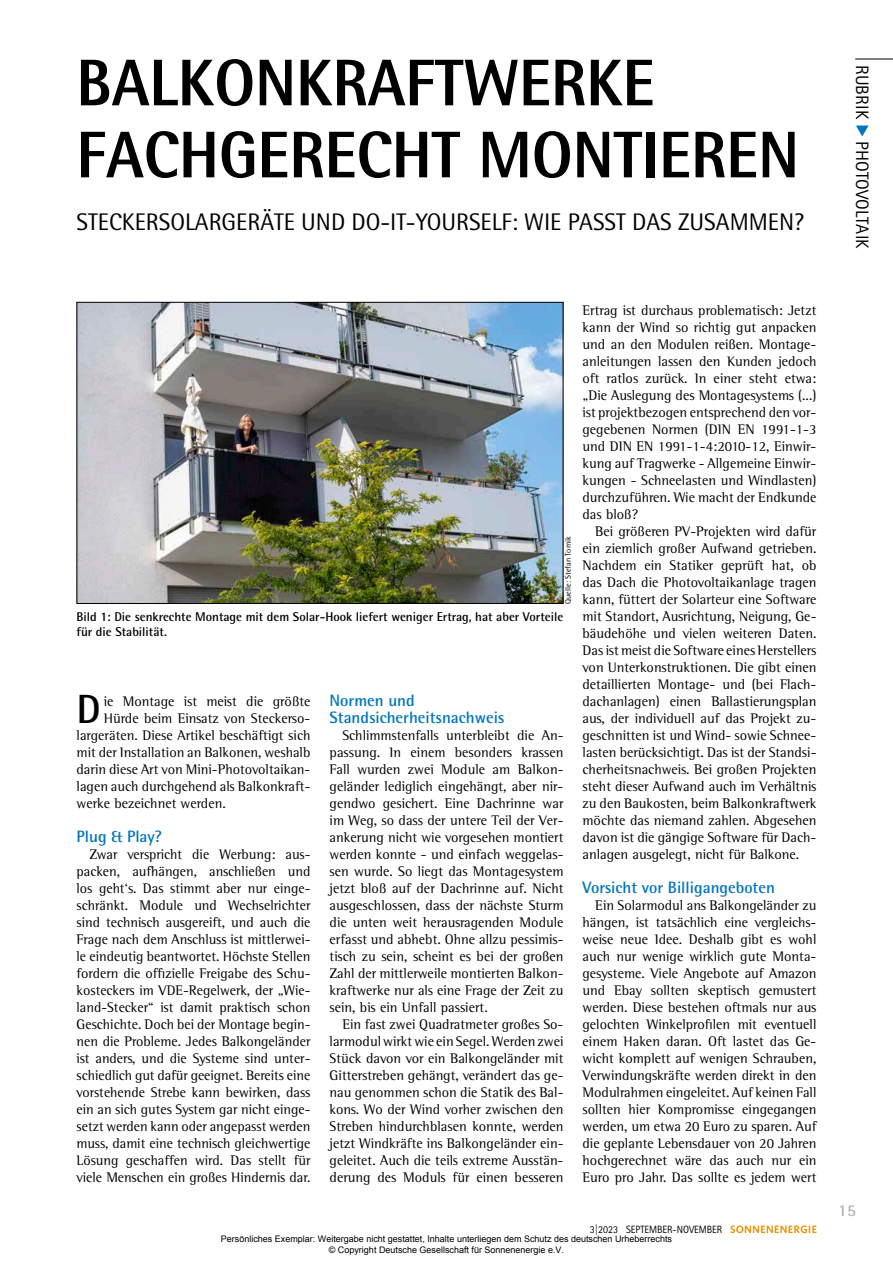
<style>
.page{position:relative;width:893px;height:1263px;background:#fff}
.page>*{position:absolute;margin:0;border:0;box-sizing:border-box;transform-origin:0 0}
.t1{font:800 66px/72px "Rotis Semi Sans Std";color:#000;scale:.93 1}
.t2{font:700 40.8px "Rotis Semi Sans Std";color:#000}
.t3{font:24px "Rotis Semi Sans Std";color:#000}
.t4{font:18px "Rotis Sans Serif Std";letter-spacing:.01em;color:#000}
.t5{font:700 16.5px/17px "Rotis Semi Sans Std";color:#0076bd}
.t6{font:700 16.5px "Rotis Semi Sans Std";color:#b1b3b4}
.t7{font:14.25px/17px "Rotis Semi Serif Std";color:#000;text-align:justify}
.t8{font:700 12.75px/15px "Rotis Semi Sans Std";color:#000}
.t9{font:10.65px "Rotis Sans Serif Std";color:#000;scale:.95 1}
.t10{font:9px/10.8px "Arial";color:#000;text-align:center}
.t11{font:8.25px "Rotis Semi Sans Std";color:#000}
.s1{color:#0076bd}
</style>
<div class="page">
<svg style="left:730px;top:1225px;width:86px;height:8px"></svg>
<hr style="left:855px;top:59px;width:38px;height:1px;background:#000">
<img style="left:79px;top:304px;width:482px;height:298px">
<div style="left:77px;top:302px;width:486px;height:302px;border:1px solid #000"></div>
<svg style="left:856px;top:125px;width:13px;height:12px"></svg>
<h1 class="t1" style="left:77px;top:46px;width:778px">BALKONKRAFTWERKE<br>FACHGERECHT MONTIEREN</h1>
<h3 class="t3" style="left:77px;top:207px;width:729px">STECKERSOLARGERÄTE UND DO-IT-YOURSELF: WIE PASST DAS ZUSAMMEN?</h3>
<p class="t11" style="left:563px;top:604px;width:69px;rotate:-90deg">Quelle: Stefan Tomik</p>
<p class="t8" style="left:77px;top:609px;width:488px">Bild 1: Die senkrechte Montage mit dem Solar-Hook liefert weniger Ertrag, hat aber Vorteile für die Stabilität.</p>
<h2 class="t2" style="left:77px;top:684px;width:26px">D</h2>
<p class="t7" style="left:104px;top:693px;width:208px">ie Montage ist meist die größte</p>
<p class="t7" style="left:104px;top:710px;width:208px">Hürde beim Einsatz von Steckerso-</p>
<p class="t7" style="left:77px;top:727px;width:235px">largeräten. Diese Artikel beschäftigt sich</p>
<p class="t7" style="left:77px;top:744px;width:235px">mit der Installation an Balkonen, weshalb</p>
<p class="t7" style="left:77px;top:761px;width:235px">darin diese Art von Mini-Photovoltaikan-</p>
<p class="t7" style="left:77px;top:778px;width:235px">lagen auch durchgehend als Balkonkraft-</p>
<p class="t7" style="left:77px;top:795px;width:151px">werke bezeichnet werden.</p>
<p class="t5" style="left:77px;top:828px;width:87px">Plug &amp; Play?</p>
<p class="t7" style="left:77px;top:846px;width:235px;text-indent:13px">Zwar verspricht die Werbung: aus&shy;packen, aufhängen, anschließen und los geht‘s. Das stimmt aber nur einge&shy;schränkt. Module und Wechselrichter sind technisch ausgereift, und auch die Frage nach dem Anschluss ist mittlerwei&shy;le eindeutig beantwortet. Höchste Stellen fordern die offizielle Freigabe des Schu&shy;kosteckers im VDE-Regelwerk, der „Wie&shy;land-Stecker“ ist damit praktisch schon Geschichte. Doch bei der Montage begin&shy;nen die Probleme. Jedes Balkongeländer ist anders, und die Systeme sind unter&shy;schiedlich gut dafür geeignet. Bereits eine vorstehende Strebe kann bewirken, dass ein an sich gutes System gar nicht einge&shy;setzt werden kann oder angepasst werden muss, damit eine technisch gleichwertige Lösung geschaffen wird. Das stellt für viele Menschen ein großes Hindernis dar.</p>
<p class="t5" style="left:330px;top:692px;width:176px">Normen und<br>Standsicherheitsnachweis</p>
<p class="t7" style="left:330px;top:727px;width:235px;text-indent:13px">Schlimmstenfalls unterbleibt die An&shy;passung. In einem besonders krassen Fall wurden zwei Module am Balkon&shy;geländer lediglich eingehängt, aber nir&shy;gendwo gesichert. Eine Dachrinne war im Weg, so dass der untere Teil der Ver&shy;ankerung nicht wie vorgesehen montiert werden konnte - und einfach weggelas&shy;sen wurde. So liegt das Montagesystem jetzt bloß auf der Dachrinne auf. Nicht ausgeschlossen, dass der nächste Sturm die unten weit herausragenden Module erfasst und abhebt. Ohne allzu pessimis&shy;tisch zu sein, scheint es bei der großen Zahl der mittlerweile montierten Balkon&shy;kraftwerke nur als eine Frage der Zeit zu sein, bis ein Unfall passiert.</p>
<p class="t7" style="left:330px;top:1016px;width:235px;text-indent:13px">Ein fast zwei Quadratmeter großes So&shy;larmodul wirkt wie ein Segel. Werden zwei Stück davon vor ein Balkongeländer mit Gitterstreben gehängt, verändert das ge&shy;nau genommen schon die Statik des Bal&shy;kons. Wo der Wind vorher zwischen den Streben hindurchblasen konnte, werden jetzt Windkräfte ins Balkongeländer ein&shy;geleitet. Auch die teils extreme Ausstän&shy;derung des Moduls für einen besseren</p>
<p class="t7" style="left:583px;top:302px;width:235px">Ertrag ist durchaus problematisch: Jetzt kann der Wind so richtig gut anpacken und an den Modulen reißen. Montage&shy;anleitungen lassen den Kunden jedoch oft ratlos zurück. In einer steht etwa: „Die Auslegung des Montagesystems (...) ist projektbezogen entsprechend den vor&shy;gegebenen Normen (DIN EN 1991-1-3 und DIN EN 1991-1-4:2010-12, Einwir&shy;kung auf Tragwerke - Allgemeine Einwir&shy;kungen - Schneelasten und Windlasten) durchzuführen. Wie macht der Endkunde das bloß?</p>
<p class="t7" style="left:583px;top:523px;width:235px;text-indent:13px">Bei größeren PV-Projekten wird dafür ein ziemlich großer Aufwand getrieben.<br>Nachdem ein Statiker geprüft hat, ob das Dach die Photovoltaikanlage tragen kann, füttert der Solarteur eine Software mit Standort, Ausrichtung, Neigung, Ge&shy;bäudehöhe und vielen weiteren Daten.<br>Das ist meist die Software eines Herstellers von Unterkonstruktionen. Die gibt einen detaillierten Montage- und (bei Flach&shy;dachanlagen) einen Ballastierungsplan aus, der individuell auf das Projekt zu&shy;geschnitten ist und Wind- sowie Schnee&shy;lasten berücksichtigt. Das ist der Standsi&shy;cherheitsnachweis. Bei großen Projekten steht dieser Aufwand auch im Verhältnis zu den Baukosten, beim Balkonkraftwerk möchte das niemand zahlen. Abgesehen davon ist die gängige Software für Dach&shy;anlagen ausgelegt, nicht für Balkone.</p>
<p class="t5" style="left:583px;top:879px;width:194px">Vorsicht vor Billigangeboten</p>
<p class="t7" style="left:583px;top:897px;width:235px;text-indent:13px">Ein Solarmodul ans Balkongeländer zu hängen, ist tatsächlich eine vergleichs&shy;weise neue Idee. Deshalb gibt es wohl auch nur wenige wirklich gute Monta&shy;gesysteme. Viele Angebote auf Amazon und Ebay sollten skeptisch gemustert werden. Diese bestehen oftmals nur aus gelochten Winkelprofilen mit eventuell einem Haken daran. Oft lastet das Ge&shy;wicht komplett auf wenigen Schrauben, Verwindungskräfte werden direkt in den Modulrahmen eingeleitet. Auf keinen Fall sollten hier Kompromisse eingegangen werden, um etwa 20 Euro zu sparen. Auf die geplante Lebensdauer von 20 Jahren hochgerechnet wäre das auch nur ein Euro pro Jahr. Das sollte es jedem wert</p>
<p class="t9" style="left:590px;top:1223px;width:141px">3|2023 SEPTEMBER-NOVEMBER</p>
<p class="t10" style="left:221px;top:1233px;width:453px">Persönliches Exemplar: Weitergabe nicht gestattet, Inhalte unterliegen dem Schutz des deutschen Urheberrechts © Copyright Deutsche Gesellschaft für Sonnenenergie e.V.</p>
<p class="t4" style="left:873px;top:65px;width:186px;rotate:90deg">RUBRIK <span class="s1">◆</span> PHOTOVOLTAIK</p>
<p class="t6" style="left:838px;top:1200px;width:19px">15</p>
</div>
